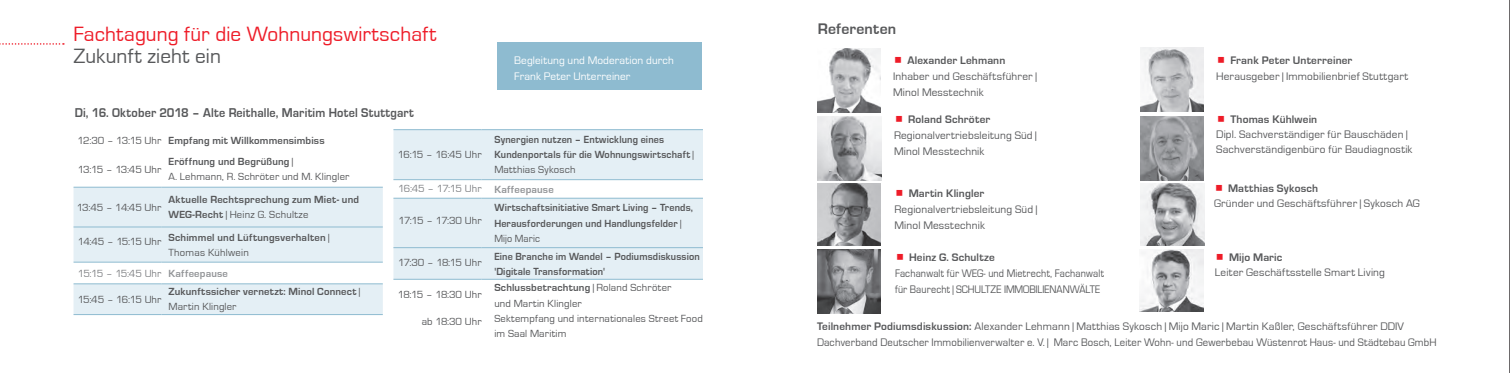
<style>
.page{position:relative;width:1510px;height:373px;background:#fff}
.page>*{position:absolute;margin:0;border:0;box-sizing:border-box;transform-origin:0 0}
.Headline{font:21.25px "Eurostile";letter-spacing:.005em;color:#ee1c28}
.Headline-2{font:21.25px "Eurostile";letter-spacing:.005em;color:#57585a}
.Headline-3{font:700 15.75px "Eurostile";letter-spacing:.015em;color:#57585a}
.Subline{font:700 13.12px "Eurostile";letter-spacing:.015em;color:#57585a;scale:.93 1}
.Copy{font:11.25px "Eurostile";letter-spacing:.015em;color:#57585a}
.t1{font:700 11.25px "Eurostile";letter-spacing:.015em;color:#57585a}
.Copy-2{font:11.25px "Eurostile";letter-spacing:.015em;color:#57585a;scale:.95 1}
.Copy-3{font:11.25px "Eurostile";letter-spacing:.015em;color:#57585a;scale:.9 1}
.Blauer_Kasten_Copy{font:11.25px "Eurostile";letter-spacing:.01em;color:#fff}
.Tabelle_Copy{font:700 10.62px/15px "Eurostile";letter-spacing:.015em;color:#57585a;scale:.95 1}
.Tabelle_Copy-2{font:700 10.62px/15px "Eurostile";letter-spacing:.015em;color:#57585a}
.Tabelle_Copy-3{font:10.62px/15px "Eurostile";letter-spacing:.015em;color:#57585a}
.Tabelle_Copy-4{font:10.62px "Eurostile";letter-spacing:-.05em;color:#57585a}
.Tabelle_Copy-5{font:10.62px "Eurostile";letter-spacing:-.045em;color:#57585a}
.t2{font:10.62px "Eurostile";letter-spacing:-.045em;color:#808285}
.t3{font:700 10.62px "Eurostile";letter-spacing:.02em;color:#939598}
.Tabelle_Copy-6{font:10.62px "Eurostile";letter-spacing:-.01em;color:#57585a}
.Tabelle_Copy-7{font:10.62px "Eurostile";letter-spacing:.015em;color:#57585a;scale:.95 1}
.s1{font-weight:400}
.s2{font-weight:700}
</style>
<div class="page">
<hr style="left:1509px;top:0;width:1px;height:372px;background:#231f20">
<div style="left:74px;top:188px;width:309px;height:38px;background:#e4eff5"></div>
<div style="left:74px;top:227px;width:309px;height:87px;background:#e4eff5"></div>
<svg style="left:74px;top:262px;width:309px;height:21px"></svg>
<hr style="left:74px;top:187px;width:87px;height:1px;background:#8ebbd0">
<hr style="left:161px;top:187px;width:222px;height:1px;background:#8ebbd0">
<hr style="left:74px;top:226px;width:87px;height:1px;background:#8ebbd0">
<hr style="left:161px;top:226px;width:222px;height:1px;background:#8ebbd0">
<hr style="left:74px;top:261px;width:87px;height:1px;background:#8ebbd0">
<hr style="left:161px;top:261px;width:222px;height:1px;background:#8ebbd0">
<hr style="left:74px;top:283px;width:87px;height:1px;background:#8ebbd0">
<hr style="left:161px;top:283px;width:222px;height:1px;background:#8ebbd0">
<hr style="left:74px;top:314px;width:87px;height:1px;background:#8ebbd0">
<hr style="left:161px;top:314px;width:222px;height:1px;background:#8ebbd0">
<div style="left:393px;top:130px;width:310px;height:49px;background:#e4eff5"></div>
<svg style="left:393px;top:180px;width:310px;height:100px"></svg>
<div style="left:393px;top:199px;width:310px;height:79px;background:#e4eff5"></div>
<hr style="left:393px;top:129px;width:88px;height:1px;background:#8ebbd0">
<hr style="left:481px;top:129px;width:222px;height:1px;background:#8ebbd0">
<hr style="left:393px;top:179px;width:88px;height:1px;background:#8ebbd0">
<hr style="left:481px;top:179px;width:222px;height:1px;background:#8ebbd0">
<hr style="left:393px;top:198px;width:88px;height:1px;background:#8ebbd0">
<hr style="left:481px;top:198px;width:222px;height:1px;background:#8ebbd0">
<hr style="left:393px;top:247px;width:88px;height:1px;background:#8ebbd0">
<hr style="left:481px;top:247px;width:222px;height:1px;background:#8ebbd0">
<hr style="left:393px;top:278px;width:88px;height:1px;background:#8ebbd0">
<hr style="left:481px;top:278px;width:222px;height:1px;background:#8ebbd0">
<div style="left:497px;top:42px;width:205px;height:48px;background:#8ebbd0"></div>
<img style="left:1139px;top:249px;width:64px;height:62px">
<img style="left:1140px;top:116px;width:63px;height:64px">
<img style="left:817px;top:116px;width:64px;height:64px">
<img style="left:817px;top:48px;width:64px;height:64px">
<svg style="left:0;top:43px;width:64px;height:2px"></svg>
<img style="left:817px;top:249px;width:64px;height:64px">
<img style="left:817px;top:183px;width:64px;height:62px">
<img style="left:1140px;top:183px;width:64px;height:62px">
<img style="left:1140px;top:47px;width:63px;height:64px">
<p class="Headline" style="left:74px;top:22px;width:364px">Fachtagung für die Wohnungswirtschaft</p>
<p class="Headline-2" style="left:74px;top:45px;width:149px">Zukunft zieht ein</p>
<p class="Subline" style="left:75px;top:105px;width:366px">Di, 16. Oktober 2018 – Alte Reithalle, Maritim Hotel Stuttgart</p>
<p class="Tabelle_Copy-4" style="left:78px;top:134px;width:85px">12:30 – 13:15 Uhr</p>
<p class="Tabelle_Copy-2" style="left:168px;top:133px;width:158px">Empfang mit Willkommensimbiss</p>
<p class="Tabelle_Copy-4" style="left:78px;top:163px;width:85px">13:15 – 13:45 Uhr</p>
<p class="Tabelle_Copy-2" style="left:168px;top:154px;width:126px">Eröffnung und Begrüßung <span class="s1">|</span></p>
<p class="Tabelle_Copy-3" style="left:168px;top:169px;width:182px">A. Lehmann, R. Schröter und M. Klingler</p>
<p class="Tabelle_Copy-5" style="left:398px;top:149px;width:85px">16:15 – 16:45 Uhr</p>
<p class="Blauer_Kasten_Copy" style="left:514px;top:54px;width:161px">Begleitung und Moderation durch</p>
<p class="Blauer_Kasten_Copy" style="left:514px;top:70px;width:118px">Frank Peter Unterreiner</p>
<p class="Tabelle_Copy" style="left:494px;top:132px;width:180px">Synergien nutzen – Entwicklung eines</p>
<p class="Tabelle_Copy" style="left:494px;top:147px;width:211px">Kundenportals für die Wohnungswirtschaft <span class="s1">|</span></p>
<p class="Tabelle_Copy-3" style="left:494px;top:162px;width:83px">Matthias Sykosch</p>
<p class="Tabelle_Copy-6" style="left:77px;top:201px;width:86px">13:45 – 14:45 Uhr</p>
<p class="Tabelle_Copy-2" style="left:168px;top:192px;width:192px">Aktuelle Rechtsprechung zum Miet- und<br>WEG-Recht <span class="s1">| Heinz G. Schultze</span></p>
<p class="Tabelle_Copy-5" style="left:78px;top:235px;width:85px">14:45 – 15:15 Uhr</p>
<p class="Tabelle_Copy-2" style="left:168px;top:229px;width:162px">Schimmel und Lüftungsverhalten <span class="s1">|</span></p>
<p class="Tabelle_Copy-3" style="left:168px;top:244px;width:82px">Thomas Kühlwein</p>
<p class="t2" style="left:78px;top:267px;width:85px">15:15 – 15:45 Uhr</p>
<p class="t3" style="left:168px;top:267px;width:61px">Kaffeepause</p>
<p class="Tabelle_Copy-5" style="left:78px;top:293px;width:85px">15:45 – 16:15 Uhr</p>
<p class="Tabelle_Copy-2" style="left:168px;top:284px;width:193px">Zukunftssicher vernetzt: Minol Connect <span class="s1">|</span></p>
<p class="Tabelle_Copy-3" style="left:168px;top:299px;width:69px">Martin Klingler</p>
<p class="t2" style="left:398px;top:182px;width:85px">16:45 – 17:15 Uhr</p>
<p class="t3" style="left:494px;top:183px;width:61px">Kaffeepause</p>
<p class="Tabelle_Copy-4" style="left:398px;top:214px;width:85px">17:15 – 17:30 Uhr</p>
<p class="Tabelle_Copy" style="left:494px;top:200px;width:211px">Wirtschaftsinitiative Smart Living – Trends,<br>Herausforderungen und Handlungsfelder <span class="s1">|</span></p>
<p class="Tabelle_Copy-7" style="left:494px;top:232px;width:50px">Mijo Maric</p>
<p class="Tabelle_Copy-4" style="left:398px;top:257px;width:85px">17:30 – 18:15 Uhr</p>
<p class="Tabelle_Copy" style="left:494px;top:248px;width:218px">Eine Branche im Wandel – Podiumsdiskussion 'Digitale Transformation'</p>
<p class="Tabelle_Copy-4" style="left:398px;top:288px;width:85px">18:15 – 18:30 Uhr</p>
<p class="Tabelle_Copy-2" style="left:494px;top:280px;width:178px">Schlussbetrachtung <span class="s1">| Roland Schröter</span></p>
<p class="Tabelle_Copy-3" style="left:494px;top:295px;width:89px">und Martin Klingler</p>
<p class="Tabelle_Copy-3" style="left:422px;top:313px;width:61px">ab 18:30 Uhr</p>
<p class="Tabelle_Copy-3" style="left:494px;top:311px;width:210px">Sektempfang und internationales Street Food im Saal Maritim</p>
<p class="Headline-3" style="left:818px;top:20px;width:80px">Referenten</p>
<p class="t1" style="left:907px;top:54px;width:99px">Alexander Lehmann</p>
<p class="Copy" style="left:893px;top:70px;width:145px">Inhaber und Geschäftsführer |</p>
<p class="Copy" style="left:893px;top:86px;width:92px">Minol Messtechnik</p>
<p class="t1" style="left:1230px;top:54px;width:123px">Frank Peter Unterreiner</p>
<p class="Copy" style="left:1216px;top:70px;width:193px">Herausgeber | Immobilienbrief Stuttgart</p>
<p class="t1" style="left:908px;top:112px;width:83px">Roland Schröter</p>
<p class="Copy" style="left:894px;top:128px;width:144px">Regionalvertriebsleitung Süd |</p>
<p class="Copy" style="left:894px;top:144px;width:92px">Minol Messtechnik</p>
<p class="t1" style="left:1230px;top:112px;width:88px">Thomas Kühlwein</p>
<p class="Copy" style="left:1216px;top:127px;width:192px">Dipl. Sachverständiger für Bauschäden |</p>
<p class="Copy" style="left:1216px;top:142px;width:198px">Sachverständigenbüro für Baudiagnostik</p>
<p class="t1" style="left:908px;top:187px;width:77px">Martin Klingler</p>
<p class="Copy" style="left:894px;top:203px;width:144px">Regionalvertriebsleitung Süd |</p>
<p class="Copy" style="left:894px;top:219px;width:92px">Minol Messtechnik</p>
<p class="t1" style="left:1228px;top:182px;width:91px">Matthias Sykosch</p>
<p class="Copy" style="left:1214px;top:197px;width:207px">Gründer und Geschäftsführer | Sykosch AG</p>
<p class="t1" style="left:909px;top:251px;width:87px">Heinz G. Schultze</p>
<p class="Copy-3" style="left:895px;top:267px;width:234px">Fachanwalt für WEG- und Mietrecht, Fachanwalt</p>
<p class="Copy-3" style="left:895px;top:283px;width:229px">für Baurecht | SCHULTZE IMMOBILIENANWÄLTE</p>
<p class="t1" style="left:1229px;top:251px;width:55px">Mijo Maric</p>
<p class="Copy" style="left:1214px;top:266px;width:172px">Leiter Geschäftsstelle Smart Living</p>
<p class="Copy" style="left:817px;top:320px;width:588px"><span class="s2">Teilnehmer Podiumsdiskussion:</span> Alexander Lehmann | Matthias Sykosch | Mijo Maric | Martin Kaßler, Geschäftsführer DDIV</p>
<p class="Copy-2" style="left:817px;top:336px;width:653px">Dachverband Deutscher Immobilienverwalter e. V. | Marc Bosch, Leiter Wohn- und Gewerbebau Wüstenrot Haus- und Städtebau GmbH</p>
</div>
